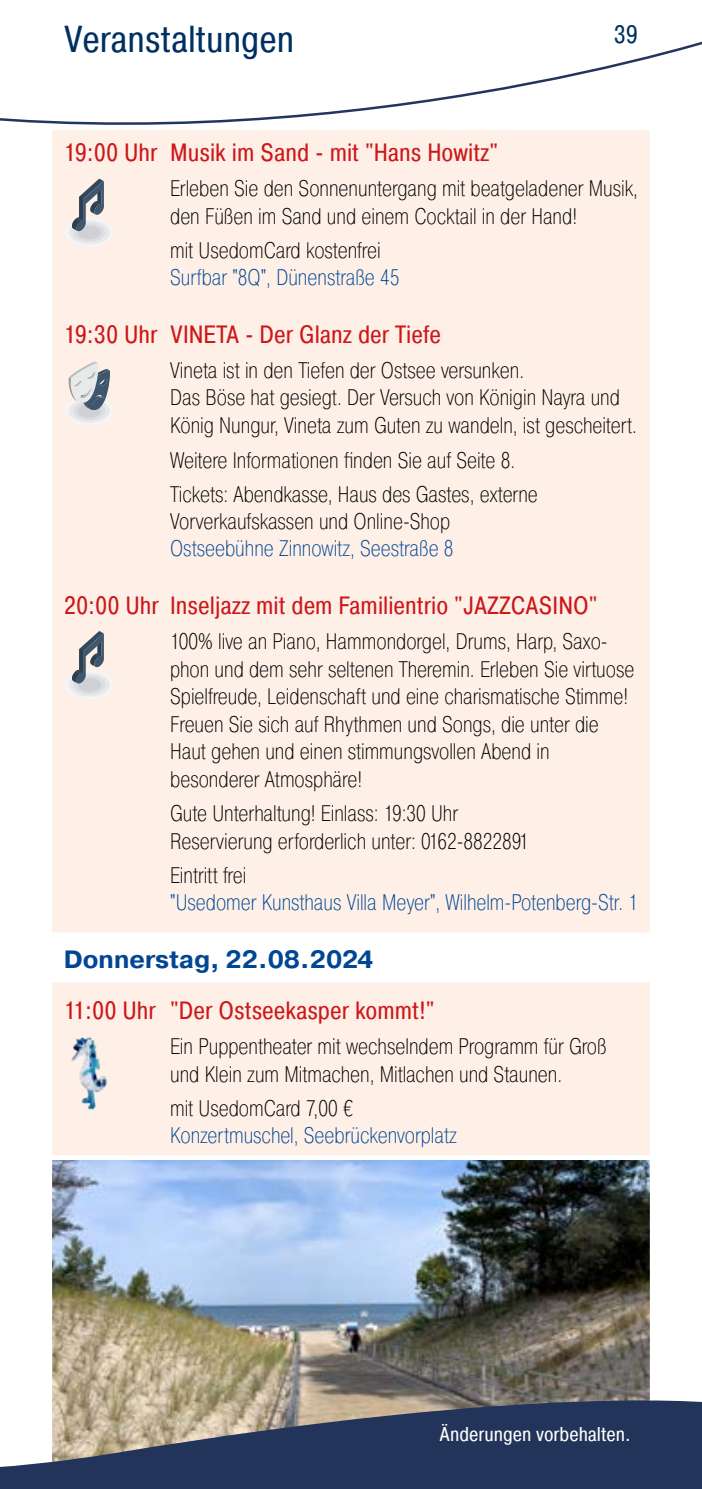
<style>
.page{position:relative;width:702px;height:1489px;background:#fff}
.page>*{position:absolute;margin:0;border:0;box-sizing:border-box;transform-origin:0 0}
.t1{font:37.5px "Pragmatica Cond";color:#003062}
.t2{font:25px "Pragmatica Cond";color:#cd1719}
.t3{font:700 25px "Pragmatica";color:#014694}
.t4{font:25px "Pragmatica Cond";color:#003062}
.t5{font:200 22.5px/27.5px "Pragmatica Cond";color:#000}
.t6{font:200 22.5px "Pragmatica Cond";color:#014694}
.t7{font:20px "Pragmatica Cond";color:#fff}
</style>
<div class="page">
<div style="left:50px;top:128px;width:602px;height:1275px;background:#fef0e7;border:2px solid #fff"></div>
<div style="left:50px;top:932px;width:602px;height:50px;background:#fff"></div>
<img style="left:50px;top:1154px;width:602px;height:212px">
<img style="left:71px;top:1037px;width:37px;height:74px">
<svg style="left:65px;top:362px;width:49px;height:63px"></svg>
<svg style="left:65px;top:179px;width:49px;height:67px"></svg>
<svg style="left:65px;top:631px;width:49px;height:68px"></svg>
<svg style="left:0;top:1366px;width:702px;height:122px;background:#676b78"></svg>
<svg style="left:0;top:41px;width:702px;height:131px"></svg>
<h1 class="t1" style="left:64px;top:16px;width:232px">Veranstaltungen</h1>
<p class="t4" style="left:613px;top:19px;width:26px">39</p>
<p class="t2" style="left:64px;top:137px;width:436px">19:00 Uhr Musik im Sand - mit "Hans Howitz"</p>
<p class="t5" style="left:170px;top:175px;width:469px">Erleben Sie den Sonnenuntergang mit beatgeladener Musik, den Füßen im Sand und einem Cocktail in der Hand!</p>
<p class="t5" style="left:170px;top:236px;width:212px">mit UsedomCard kostenfrei</p>
<p class="t6" style="left:170px;top:264px;width:231px">Surfbar "8Q", Dünenstraße 45</p>
<p class="t2" style="left:64px;top:319px;width:379px">19:30 Uhr VINETA - Der Glanz der Tiefe</p>
<p class="t5" style="left:170px;top:356px;width:468px">Vineta ist in den Tiefen der Ostsee versunken.<br>Das Böse hat gesiegt. Der Versuch von Königin Nayra und<br>König Nungur, Vineta zum Guten zu wandeln, ist gescheitert.</p>
<p class="t5" style="left:170px;top:443px;width:369px;line-height:34px">Weitere Informationen finden Sie auf Seite 8.<br>Tickets: Abendkasse, Haus des Gastes, externe</p>
<p class="t5" style="left:170px;top:507px;width:281px">Vorverkaufskassen und Online-Shop</p>
<p class="t6" style="left:170px;top:534px;width:285px">Ostseebühne Zinnowitz, Seestraße 8</p>
<p class="t2" style="left:64px;top:590px;width:535px">20:00 Uhr Inseljazz mit dem Familientrio "JAZZCASINO"</p>
<p class="t5" style="left:170px;top:627px;width:465px">100% live an Piano, Hammondorgel, Drums, Harp, Saxo&shy;phon und dem sehr seltenen Theremin. Erleben Sie virtuose Spielfreude, Leidenschaft und eine charismatische Stimme!<br>Freuen Sie sich auf Rhythmen und Songs, die unter die Haut gehen und einen stimmungsvollen Abend in besonderer Atmosphäre!</p>
<p class="t5" style="left:170px;top:799px;width:360px">Gute Unterhaltung! Einlass: 19:30 Uhr<br>Reservierung erforderlich unter: 0162-8822891</p>
<p class="t5" style="left:170px;top:861px;width:78px">Eintritt frei</p>
<p class="t6" style="left:170px;top:888px;width:469px">"Usedomer Kunsthaus Villa Meyer", Wilhelm-Potenberg-Str. 1</p>
<p class="t3" style="left:64px;top:943px;width:311px">Donnerstag, 22.08.2024</p>
<p class="t2" style="left:64px;top:995px;width:372px">11:00 Uhr "Der Ostseekasper kommt!"</p>
<p class="t5" style="left:170px;top:1032px;width:438px">Ein Puppentheater mit wechselndem Programm für Groß und Klein zum Mitmachen, Mitlachen und Staunen.</p>
<p class="t5" style="left:170px;top:1094px;width:184px">mit UsedomCard 7,00 €</p>
<p class="t6" style="left:170px;top:1121px;width:288px">Konzertmuschel, Seebrückenvorplatz</p>
<p class="t7" style="left:439px;top:1421px;width:192px">Änderungen vorbehalten.</p>
</div>
